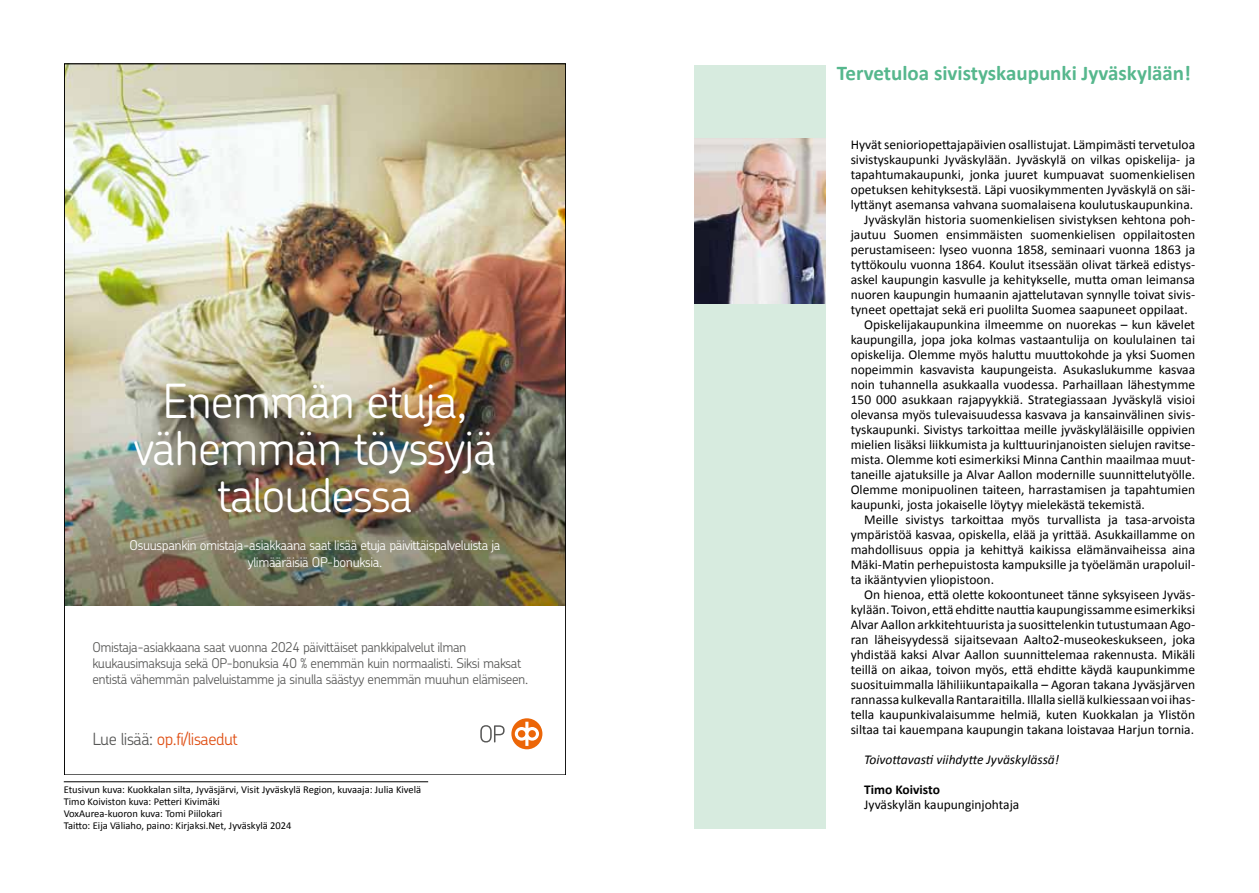
<style>
.page{position:relative;width:1259px;height:893px;background:#fff}
.page>*{position:absolute;margin:0;border:0;box-sizing:border-box;transform-origin:0 0}
.t1{font:300 47.1px/47.1px "OP Chevin Pro";color:#fff;text-align:center}
.t2{font:700 21px "Calibri";color:#56b78d}
.t3{font:300 16.8px "OP Chevin Pro";color:#df4e13}
.t4{font:13.5px "Calibri";color:#000}
.t5{font:300 13.5px/16.2px "OP Chevin Pro";color:#575756}
.t6{font:300 13.5px/16.2px "OP Chevin Pro";color:#fff;text-align:center}
.t7{font:italic 13.5px "Calibri";color:#000}
.t8{font:700 13.5px "Calibri";color:#000}
.t9{font:10.5px/12px "Calibri";color:#000}
.s1{color:#575756}
</style>
<div class="page">
<div style="left:694px;top:65px;width:131px;height:763px;background:#d7ebdf"></div>
<img style="left:694px;top:138px;width:131px;height:166px">
<hr style="left:64px;top:781px;width:364px;height:1px;background:#000">
<img style="left:66px;top:66px;width:498px;height:540px">
<svg style="left:480px;top:725px;width:24px;height:17px"></svg>
<svg style="left:511px;top:718px;width:31px;height:31px"></svg>
<svg style="left:515px;top:722px;width:24px;height:24px"></svg>
<h1 class="t1" style="left:134px;top:376px;width:364px">E men m ,ajutenä<br>v mehä m ä j yssyötnä t asseduo l a</h1>
<p class="t6" style="left:130px;top:537px;width:372px">O mon i knapsuus ajats iulev laps iät t i v iäpajuteääs i ltaasanaakkai sa-ajats i y mi l . a i skunob-POä i s i ärää</p>
<p class="t5" style="left:92px;top:638px;width:437px">O m ml i tu l ev l ap i kknapt es i ä t t i v i äp4202annouvt aasanaakka i sa-a j a t s i na<br>k mi suakuu mene%04a i skunob-POäkesa j uska m mronn i uknä mi sk i S. i t s i l aa t aska e mehävä t s i t n m ma t s i u l ev l apnä m meney y t sääsa l l un i sa je m mnä mä l enuhuu . nees i</p>
<p class="t3" style="left:92px;top:728px;width:147px"><span class="s1">L : ääs i leu</span> o tudeas i l / f i . p</p>
<p class="t9" style="left:64px;top:783px;width:359px">Etusivun kuva: Kuokkalan silta, Jyväsjärvi, Visit Jyväskylä Region, kuvaaja: Julia Kivelä Timo Koiviston kuva: Petteri Kivimäki<br>VoxAurea-kuoron kuva: Tomi Piilokari<br>Taitto: Eija Väliaho, paino: Kirjaksi.Net, Jyväskylä 2024</p>
<h2 class="t2" style="left:837px;top:59px;width:356px">Tervetuloa sivistyskaupunki Jyväskylään!</h2>
<p class="t4" style="left:850px;top:136px;width:346px">Hyvät senioriopettajapäivien osallistujat. Lämpimästi tervetuloa</p>
<p class="t4" style="left:850px;top:151px;width:346px">sivistyskaupunki Jyväskylään. Jyväskylä on vilkas opiskelija- ja</p>
<p class="t4" style="left:850px;top:166px;width:346px">tapahtumakaupunki, jonka juuret kumpuavat suomenkielisen</p>
<p class="t4" style="left:850px;top:181px;width:346px">opetuksen kehityksestä. Läpi vuosikymmenten Jyväskylä on säi-</p>
<p class="t4" style="left:850px;top:196px;width:344px">lyttänyt asemansa vahvana suomalaisena koulutuskaupunkina.</p>
<p class="t4" style="left:864px;top:211px;width:332px">Jyväskylän historia suomenkielisen sivistyksen kehtona poh-</p>
<p class="t4" style="left:850px;top:226px;width:346px">jautuu Suomen ensimmäisten suomenkielisen oppilaitosten</p>
<p class="t4" style="left:850px;top:241px;width:346px">perustamiseen: lyseo vuonna 1858, seminaari vuonna 1863 ja</p>
<p class="t4" style="left:850px;top:256px;width:346px">tyttökoulu vuonna 1864. Koulut itsessään olivat tärkeä edistys-</p>
<p class="t4" style="left:850px;top:271px;width:346px">askel kaupungin kasvulle ja kehitykselle, mutta oman leimansa</p>
<p class="t4" style="left:850px;top:286px;width:346px">nuoren kaupungin humaanin ajattelutavan synnylle toivat sivis-</p>
<p class="t4" style="left:850px;top:301px;width:339px">tyneet opettajat sekä eri puolilta Suomea saapuneet oppilaat.</p>
<p class="t4" style="left:864px;top:316px;width:332px">Opiskelijakaupunkina ilmeemme on nuorekas – kun kävelet</p>
<p class="t4" style="left:850px;top:331px;width:346px">kaupungilla, jopa joka kolmas vastaantulija on koululainen tai</p>
<p class="t4" style="left:850px;top:346px;width:346px">opiskelija. Olemme myös haluttu muuttokohde ja yksi Suomen</p>
<p class="t4" style="left:850px;top:361px;width:346px">nopeimmin kasvavista kaupungeista. Asukaslukumme kasvaa</p>
<p class="t4" style="left:850px;top:376px;width:346px">noin tuhannella asukkaalla vuodessa. Parhaillaan lähestymme</p>
<p class="t4" style="left:850px;top:391px;width:346px">150 000 asukkaan rajapyykkiä. Strategiassaan Jyväskylä visioi</p>
<p class="t4" style="left:850px;top:406px;width:346px">olevansa myös tulevaisuudessa kasvava ja kansainvälinen sivis-</p>
<p class="t4" style="left:850px;top:421px;width:346px">tyskaupunki. Sivistys tarkoittaa meille jyväskyläläisille oppivien</p>
<p class="t4" style="left:850px;top:436px;width:346px">mielien lisäksi liikkumista ja kulttuurinjanoisten sielujen ravitse-</p>
<p class="t4" style="left:850px;top:451px;width:346px">mista. Olemme koti esimerkiksi Minna Canthin maailmaa muut-</p>
<p class="t4" style="left:850px;top:466px;width:346px">taneille ajatuksille ja Alvar Aallon modernille suunnittelutyölle.</p>
<p class="t4" style="left:850px;top:481px;width:346px">Olemme monipuolinen taiteen, harrastamisen ja tapahtumien</p>
<p class="t4" style="left:850px;top:496px;width:296px">kaupunki, josta jokaiselle löytyy mielekästä tekemistä.</p>
<p class="t4" style="left:864px;top:511px;width:332px">Meille sivistys tarkoittaa myös turvallista ja tasa-arvoista</p>
<p class="t4" style="left:850px;top:526px;width:346px">ympäristöä kasvaa, opiskella, elää ja yrittää. Asukkaillamme on</p>
<p class="t4" style="left:850px;top:541px;width:346px">mahdollisuus oppia ja kehittyä kaikissa elämänvaiheissa aina</p>
<p class="t4" style="left:850px;top:556px;width:346px">Mäki-Matin perhepuistosta kampuksille ja työelämän urapoluil-</p>
<p class="t4" style="left:850px;top:571px;width:145px">ta ikääntyvien yliopistoon.</p>
<p class="t4" style="left:864px;top:586px;width:332px">On hienoa, että olette kokoontuneet tänne syksyiseen Jyväs-</p>
<p class="t4" style="left:850px;top:601px;width:346px">kylään. Toivon, että ehditte nauttia kaupungissamme esimerkiksi</p>
<p class="t4" style="left:850px;top:616px;width:346px">Alvar Aallon arkkitehtuurista ja suosittelenkin tutustumaan Ago-</p>
<p class="t4" style="left:850px;top:631px;width:346px">ran läheisyydessä sijaitsevaan Aalto2-museokeskukseen, joka</p>
<p class="t4" style="left:850px;top:646px;width:346px">yhdistää kaksi Alvar Aallon suunnittelemaa rakennusta. Mikäli</p>
<p class="t4" style="left:850px;top:661px;width:346px">teillä on aikaa, toivon myös, että ehditte käydä kaupunkimme</p>
<p class="t4" style="left:850px;top:676px;width:346px">suosituimmalla lähiliikuntapaikalla – Agoran takana Jyväsjärven</p>
<p class="t4" style="left:850px;top:691px;width:346px">rannassa kulkevalla Rantaraitilla. Illalla siellä kulkiessaan voi ihas-</p>
<p class="t4" style="left:850px;top:706px;width:346px">tella kaupunkivalaisumme helmiä, kuten Kuokkalan ja Ylistön</p>
<p class="t4" style="left:850px;top:721px;width:345px">siltaa tai kauempana kaupungin takana loistavaa Harjun tornia.</p>
<p class="t7" style="left:864px;top:751px;width:197px">Toivottavasti viihdytte Jyväskylässä!</p>
<p class="t8" style="left:864px;top:781px;width:77px">Timo Koivisto</p>
<p class="t4" style="left:864px;top:796px;width:157px">Jyväskylän kaupunginjohtaja</p>
</div>
